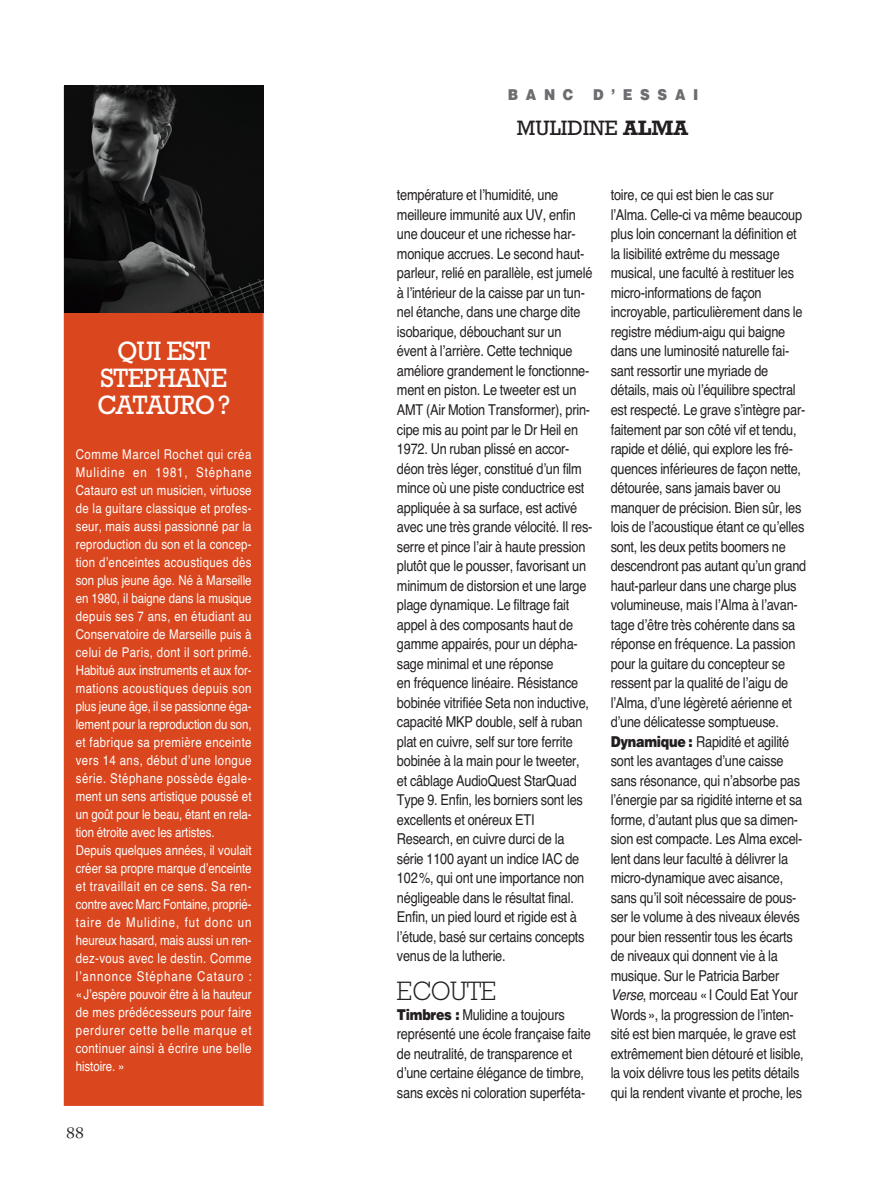
<style>
.page{position:relative;width:893px;height:1191px;background:#fff}
.page>*{position:absolute;margin:0;border:0;box-sizing:border-box;transform-origin:0 0}
.t1{font:27px/27px "Rockwell";letter-spacing:-.015em;color:#fff;text-align:center;scale:.95 1}
.t2{font:300 27px "Rockwell";letter-spacing:-.015em;color:#231f20;scale:.95 1}
.t3{font:21.15px "Rockwell";color:#231f20}
.t4{font:18px "Garamond Three";color:#231f20}
.t5{font:15px/19.5px "Helvetica";letter-spacing:-.015em;color:#231f20;scale:.85 1}
.t6{font:900 15px "Helvetica";letter-spacing:.565em;color:#6c6d70;scale:.9 1}
.t7{font:13.5px/18px "Helvetica";letter-spacing:.015em;color:#fff;scale:.85 1}
.s1{font-weight:700}
.s2{font-weight:900}
.s3{font-style:italic}
</style>
<div class="page">
<div style="left:65px;top:88px;width:197px;height:1016px;background:#da461e"></div>
<div style="left:64px;top:86px;width:200px;height:1020px;border:2px solid #da461e"></div>
<img style="left:64px;top:85px;width:200px;height:228px">
<h1 class="t1" style="left:97px;top:340px;width:141px">QUI EST<br>STEPHANE<br>CATAURO?</h1>
<p class="t7" style="left:76px;top:445px;width:208px">Comme Marcel Rochet qui créa<br>Mulidine en 1981, Stéphane<br>Catauro est un musicien, virtuose de la guitare classique et profes&shy;seur, mais aussi passionné par la reproduction du son et la concep&shy;tion d’enceintes acoustiques dès son plus jeune âge. Né à Marseille en 1980, il baigne dans la musique depuis ses 7 ans, en étudiant au<br>Conservatoire de Marseille puis à celui de Paris, dont il sort primé.<br>Habitué aux instruments et aux for&shy;mations acoustiques depuis son plus jeune âge, il se passionne éga&shy;lement pour la reproduction du son, et fabrique sa première enceinte vers 14 ans, début d’une longue série. Stéphane possède égale&shy;ment un sens artistique poussé et un goût pour le beau, étant en rela&shy;tion étroite avec les artistes.<br>Depuis quelques années, il voulait créer sa propre marque d’enceinte et travaillait en ce sens. Sa ren&shy;contre avec Marc Fontaine, proprié&shy;taire de Mulidine, fut donc un heureux hasard, mais aussi un ren&shy;dez-vous avec le destin. Comme l’annonce Stéphane Catauro : «J’espère pouvoir être à la hauteur de mes prédécesseurs pour faire perdurer cette belle marque et continuer ainsi à écrire une belle histoire. »</p>
<p class="t4" style="left:66px;top:1126px;width:19px">88</p>
<p class="t6" style="left:508px;top:86px;width:75px">BANC</p>
<p class="t6" style="left:593px;top:86px;width:118px">D’ESSAI</p>
<h2 class="t3" style="left:517px;top:121px;width:173px">MULIDINE <span class="s1">ALMA</span></h2>
<p class="t5" style="left:397px;top:185px;width:232px">température et l’humidité, une meilleure immunité aux UV, enfin une douceur et une richesse har&shy;monique accrues. Le second haut&shy;parleur, relié en parallèle, est jumelé à l’intérieur de la caisse par un tun&shy;nel étanche, dans une charge dite isobarique, débouchant sur un évent à l’arrière. Cette technique améliore grandement le fonctionne&shy;ment en piston. Le tweeter est un AMT (Air Motion Transformer), prin&shy;cipe mis au point par le Dr Heil en 1972. Un ruban plissé en accor&shy;déon très léger, constitué d’un film mince où une piste conductrice est appliquée à sa surface, est activé avec une très grande vélocité. il res&shy;serre et pince l’air à haute pression plutôt que le pousser, favorisant un minimum de distorsion et une large plage dynamique. Le filtrage fait appel à des composants haut de gamme appairés, pour un dépha&shy;sage minimal et une réponse<br>en fréquence linéaire. Résistance bobinée vitrifiée Seta non inductive, capacité MKP double, self à ruban plat en cuivre, self sur tore ferrite bobinée à la main pour le tweeter, et câblage AudioQuest StarQuad Type 9. Enfin, les borniers sont les excellents et onéreux ETi Research, en cuivre durci de la série 1100 ayant un indice iAC de 102%, qui ont une importance non négligeable dans le résultat final.<br>Enfin, un pied lourd et rigide est à l’étude, basé sur certains concepts venus de la lutherie.</p>
<h1 class="t2" style="left:397px;top:982px;width:106px">ECOUTE</h1>
<p class="t5" style="left:397px;top:1004px;width:229px"><span class="s2">Timbres :</span> Mulidine a toujours représenté une école française faite de neutralité, de transparence et d’une certaine élégance de timbre, sans excès ni coloration superféta-</p>
<p class="t5" style="left:611px;top:185px;width:232px">toire, ce qui est bien le cas sur l’Alma. Celle-ci va même beaucoup plus loin concernant la définition et la lisibilité extrême du message musical, une faculté à restituer les micro-informations de façon incroyable, particulièrement dans le registre médium-aigu qui baigne dans une luminosité naturelle fai&shy;sant ressortir une myriade de détails, mais où l’équilibre spectral est respecté. Le grave s’intègre par&shy;faitement par son côté vif et tendu, rapide et délié, qui explore les fré&shy;quences inférieures de façon nette, détourée, sans jamais baver ou manquer de précision. Bien sûr, les lois de l’acoustique étant ce qu’elles sont, les deux petits boomers ne descendront pas autant qu’un grand haut-parleur dans une charge plus volumineuse, mais l’Alma à l’avan&shy;tage d’être très cohérente dans sa réponse en fréquence. La passion pour la guitare du concepteur se ressent par la qualité de l’aigu de l’Alma, d’une légèreté aérienne et d’une délicatesse somptueuse.<br><span class="s2">Dynamique :</span> Rapidité et agilité sont les avantages d’une caisse sans résonance, qui n’absorbe pas l’énergie par sa rigidité interne et sa forme, d’autant plus que sa dimen&shy;sion est compacte. Les Alma excel&shy;lent dans leur faculté à délivrer la micro-dynamique avec aisance, sans qu’il soit nécessaire de pous&shy;ser le volume à des niveaux élevés pour bien ressentir tous les écarts de niveaux qui donnent vie à la musique. Sur le Patricia Barber <span class="s3">Verse</span>, morceau «i Could Eat Your Words», la progression de l’inten&shy;sité est bien marquée, le grave est extrêmement bien détouré et lisible, la voix délivre tous les petits détails qui la rendent vivante et proche, les</p>
</div>
